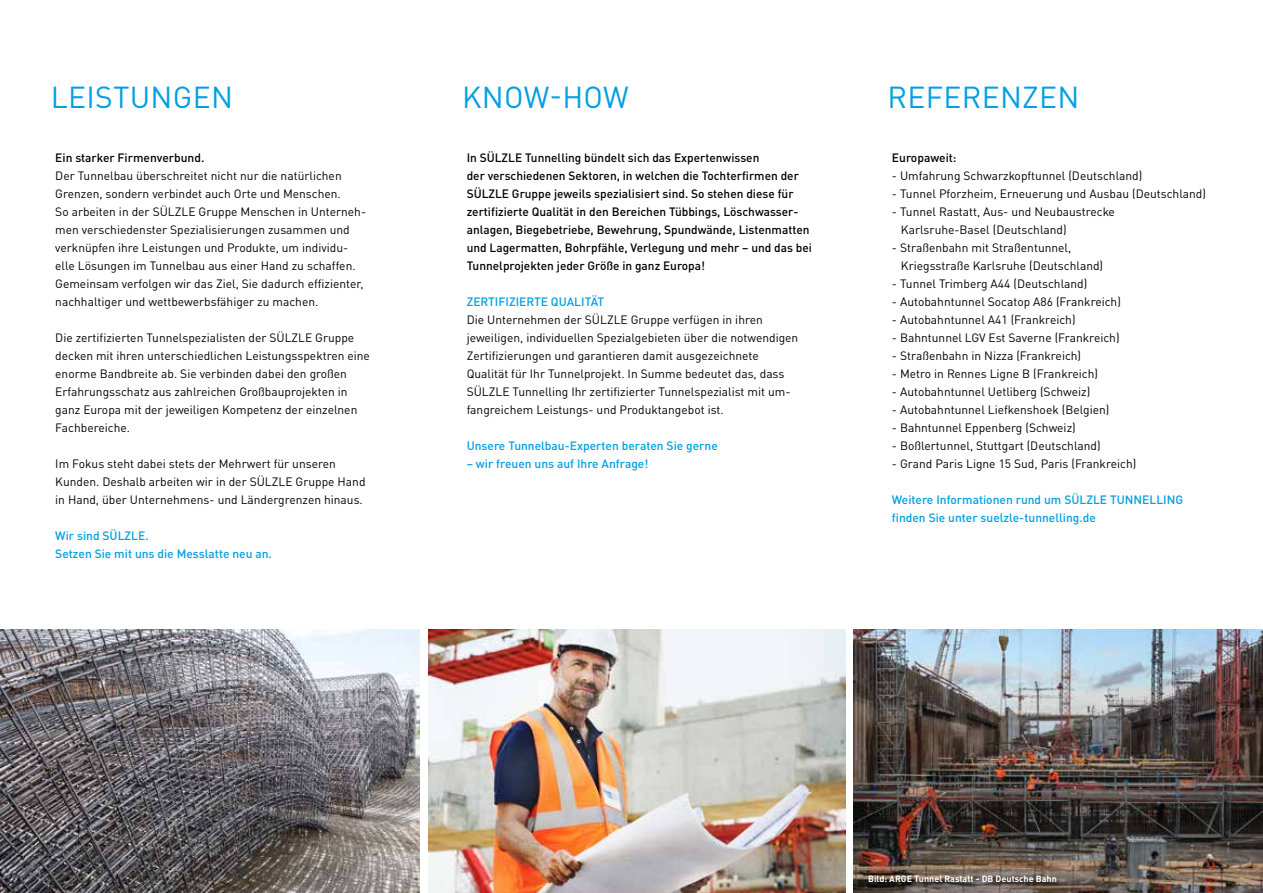
<style>
.page{position:relative;width:1263px;height:893px;background:#fff}
.page>*{position:absolute;margin:0;border:0;box-sizing:border-box;transform-origin:0 0}
.t1{font:30px "DINOT";letter-spacing:.01em;color:#009fe3}
.t2{font:12px/18px "DINOT";color:#000}
.t3{font:500 12px/18px "DINOT";color:#000}
.t4{font:500 12px/18px "DINOT";color:#009fe3}
.t5{font:700 9px "DINOT";color:#fff}
</style>
<div class="page">
<img style="left:428px;top:629px;width:417px;height:264px">
<img style="left:854px;top:629px;width:409px;height:264px">
<img style="left:0;top:629px;width:420px;height:264px">
<div style="left:867px;top:874px;width:197px;height:15px;background:#000;opacity:.75"></div>
<h1 class="t1" style="left:51px;top:78px;width:184px">LEISTUNGEN</h1>
<p class="t3" style="left:55px;top:148px;width:151px">Ein starker Firmenverbund.</p>
<p class="t2" style="left:55px;top:166px;width:312px">Der Tunnelbau überschreitet nicht nur die natürlichen Grenzen, sondern verbindet auch Orte und Menschen.<br>So arbeiten in der SÜLZLE Gruppe Menschen in Unterneh&shy;men verschiedenster Spezialisierungen zusammen und verknüpfen ihre Leistungen und Produkte, um individu&shy;elle Lösungen im Tunnelbau aus einer Hand zu schaffen.<br>Gemeinsam verfolgen wir das Ziel, Sie dadurch effizienter, nachhaltiger und wettbewerbsfähiger zu machen.</p>
<p class="t2" style="left:55px;top:328px;width:316px">Die zertifizierten Tunnelspezialisten der SÜLZLE Gruppe decken mit ihren unterschiedlichen Leistungsspektren eine enorme Bandbreite ab. Sie verbinden dabei den großen Erfahrungsschatz aus zahlreichen Großbauprojekten in ganz Europa mit der jeweiligen Kompetenz der einzelnen Fachbereiche.</p>
<p class="t2" style="left:55px;top:454px;width:312px">Im Fokus steht dabei stets der Mehrwert für unseren<br>Kunden. Deshalb arbeiten wir in der SÜLZLE Gruppe Hand in Hand, über Unternehmens- und Ländergrenzen hinaus.</p>
<p class="t4" style="left:55px;top:526px;width:218px">Wir sind SÜLZLE.<br>Setzen Sie mit uns die Messlatte neu an.</p>
<h1 class="t1" style="left:462px;top:78px;width:168px">KNOW-HOW</h1>
<p class="t3" style="left:467px;top:148px;width:347px">In SÜLZLE Tunnelling bündelt sich das Expertenwissen<br>der verschiedenen Sektoren, in welchen die Tochterfirmen der SÜLZLE Gruppe jeweils spezialisiert sind. So stehen diese für zertifizierte Qualität in den Bereichen Tübbings, Löschwasser&shy;anlagen, Biegebetriebe, Bewehrung, Spundwände, Listenmatten und Lagermatten, Bohrpfähle, Verlegung und mehr – und das bei Tunnelprojekten jeder Größe in ganz Europa!</p>
<p class="t4" style="left:467px;top:292px;width:139px">ZERTIFIZIERTE QUALITÄT</p>
<p class="t2" style="left:467px;top:310px;width:333px">Die Unternehmen der SÜLZLE Gruppe verfügen in ihren jeweiligen, individuellen Spezialgebieten über die notwendigen Zertifizierungen und garantieren damit ausgezeichnete Qualität für Ihr Tunnelprojekt. In Summe bedeutet das, dass SÜLZLE Tunnelling Ihr zertifizierter Tunnelspezialist mit um&shy;fangreichem Leistungs- und Produktangebot ist.</p>
<p class="t4" style="left:467px;top:436px;width:253px">Unsere Tunnelbau-Experten beraten Sie gerne</p>
<p class="t4" style="left:467px;top:454px;width:183px">– wir freuen uns auf Ihre Anfrage!</p>
<h1 class="t1" style="left:887px;top:78px;width:194px">REFERENZEN</h1>
<p class="t3" style="left:892px;top:148px;width:66px">Europaweit:</p>
<p class="t2" style="left:892px;top:166px;width:252px">- Umfahrung Schwarzkopftunnel (Deutschland)</p>
<p class="t2" style="left:892px;top:184px;width:316px">- Tunnel Pforzheim, Erneuerung und Ausbau (Deutschland)</p>
<p class="t2" style="left:901px;top:202px;width:216px;text-indent:-9px">- Tunnel Rastatt, Aus- und Neubaustrecke<br>Karlsruhe-Basel (Deutschland)</p>
<p class="t2" style="left:901px;top:238px;width:204px;text-indent:-9px">- Straßenbahn mit Straßentunnel,<br>Kriegsstraße Karlsruhe (Deutschland)</p>
<p class="t2" style="left:892px;top:274px;width:197px">- Tunnel Trimberg A44 (Deutschland)</p>
<p class="t2" style="left:892px;top:292px;width:230px">- Autobahntunnel Socatop A86 (Frankreich)</p>
<p class="t2" style="left:892px;top:310px;width:185px">- Autobahntunnel A41 (Frankreich)</p>
<p class="t2" style="left:892px;top:328px;width:229px">- Bahntunnel LGV Est Saverne (Frankreich)</p>
<p class="t2" style="left:892px;top:346px;width:191px">- Straßenbahn in Nizza (Frankreich)</p>
<p class="t2" style="left:892px;top:364px;width:208px">- Metro in Rennes Ligne B (Frankreich)</p>
<p class="t2" style="left:892px;top:382px;width:200px">- Autobahntunnel Uetliberg (Schweiz)</p>
<p class="t2" style="left:892px;top:400px;width:219px">- Autobahntunnel Liefkenshoek (Belgien)</p>
<p class="t2" style="left:892px;top:418px;width:185px">- Bahntunnel Eppenberg (Schweiz)</p>
<p class="t2" style="left:892px;top:436px;width:210px">- Boßlertunnel, Stuttgart (Deutschland)</p>
<p class="t2" style="left:892px;top:454px;width:246px">- Grand Paris Ligne 15 Sud, Paris (Frankreich)</p>
<p class="t4" style="left:892px;top:490px;width:293px">Weitere Informationen rund um SÜLZLE TUNNELLING finden Sie unter suelzle-tunnelling.de</p>
<p class="t5" style="left:868px;top:873px;width:190px">Bild: ARGE Tunnel Rastatt - DB Deutsche Bahn</p>
</div>
